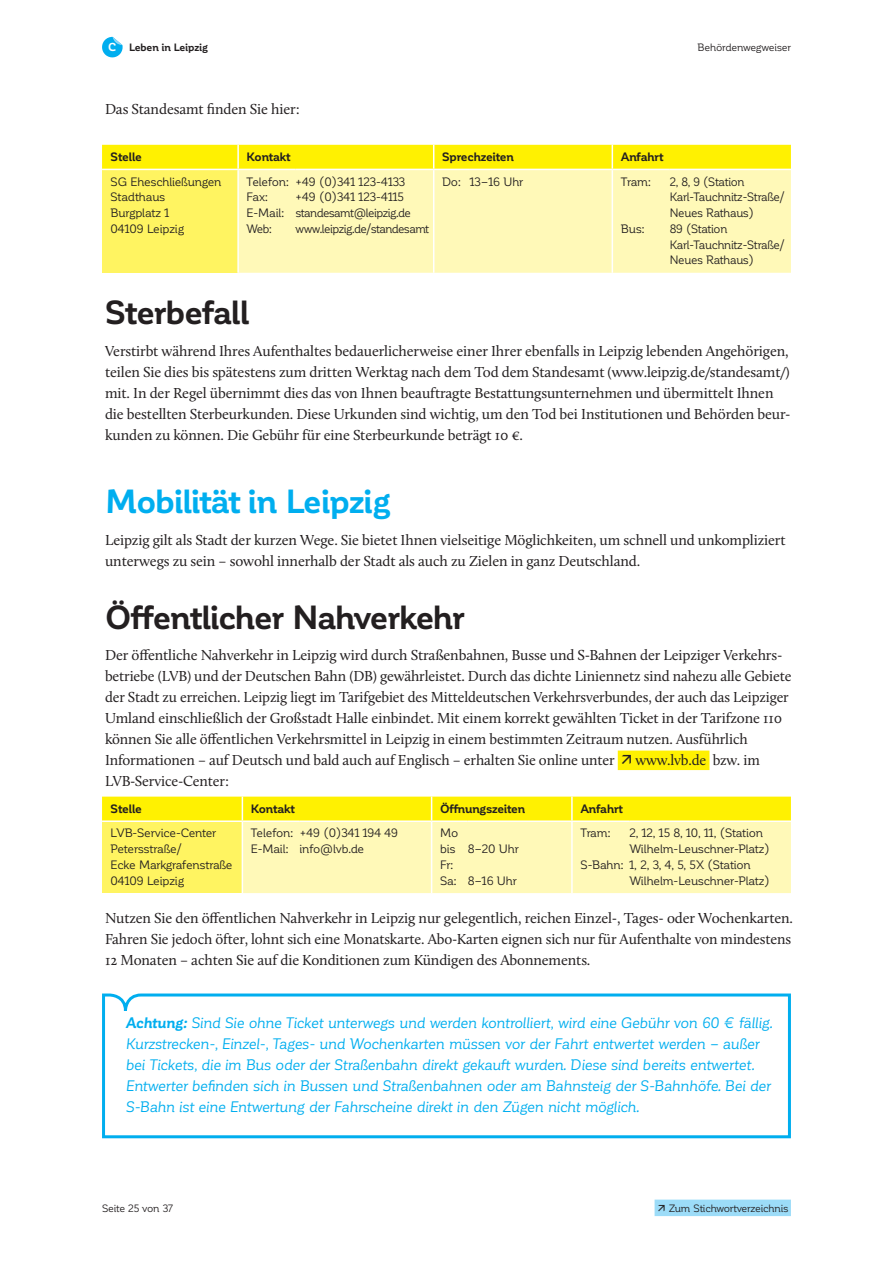
<style>
.page{position:relative;width:893px;height:1263px;background:#fff}
.page>*{position:absolute;margin:0;border:0;box-sizing:border-box;transform-origin:0 0}
.ULWC_Ü2_Behörde_22_2{font:700 33px "Corporative";letter-spacing:-.025em;color:#231f20}
.ULWC_Ü1_22_24_blau{font:700 33px "Corporative";letter-spacing:-.02em;color:#00aeef}
.ULWC_Text_10_14{font:15px/21px "Calluna";letter-spacing:-.01em;color:#231f20}
.ULWC_Achtungkasten{font:italic 15px/21px "Corporative";letter-spacing:-.015em;color:#00aeef}
.ULWC_Tabelle_8_10_5{font:12px/15.8px "Corporative";letter-spacing:-.02em;color:#231f20}
.ULWC_Tabelle_8_10_5-2{font:700 12px "Corporative";letter-spacing:-.015em;color:#231f20}
.ULWC_Tabelle_8_10_5-3{font:12px "Corporative";letter-spacing:-.05em;color:#231f20}
.ULWC_Tabelle_8_10_5-4{font:12px "Corporative";color:#231f20}
.t1{font:700 11.4px "Corporative";color:#fff}
.t2{font:10.5px "Corporative";letter-spacing:-.02em;color:#231f20}
.ULWC_Kolumnentitel_7{font:700 10.5px "Corporative";letter-spacing:-.01em;color:#231f20}
.s1{font-weight:700}
.s2{color:#9cdcf8}
</style>
<div class="page">
<svg style="left:102px;top:993px;width:689px;height:146px"></svg>
<div style="left:655px;top:1199px;width:136px;height:17px;background:#9cdcf8"></div>
<svg style="left:102px;top:37px;width:21px;height:21px"></svg>
<div style="left:618px;top:750px;width:91px;height:20px;background:#fff101"></div>
<svg style="left:102px;top:797px;width:689px;height:96px;background:#fff67d"></svg>
<hr style="left:571px;top:797px;width:2px;height:23px;background:#fff">
<hr style="left:102px;top:820px;width:140px;height:2px;background:#fff">
<hr style="left:242px;top:820px;width:58px;height:2px;background:#fff">
<hr style="left:242px;top:822px;width:1px;height:71px;background:#fff">
<hr style="left:300px;top:820px;width:132px;height:2px;background:#fff">
<hr style="left:432px;top:820px;width:36px;height:2px;background:#fff">
<hr style="left:431px;top:822px;width:1px;height:71px;background:#fff">
<hr style="left:468px;top:820px;width:104px;height:2px;background:#fff">
<hr style="left:572px;top:820px;width:57px;height:2px;background:#fff">
<hr style="left:571px;top:822px;width:2px;height:71px;background:#fff">
<hr style="left:629px;top:820px;width:162px;height:2px;background:#fff">
<div style="left:102px;top:169px;width:136px;height:104px;background:#fff461"></div>
<div style="left:239px;top:170px;width:552px;height:103px;background:#fff9b8"></div>
<div style="left:102px;top:145px;width:689px;height:24px;background:#fff101"></div>
<hr style="left:102px;top:169px;width:136px;height:1px;background:#fff">
<hr style="left:237px;top:170px;width:2px;height:103px;background:#fff">
<hr style="left:433px;top:170px;width:1px;height:103px;background:#fff">
<hr style="left:612px;top:170px;width:1px;height:103px;background:#fff">
<p class="t1" style="left:108px;top:41px;width:10px">C</p>
<p class="ULWC_Kolumnentitel_7" style="left:129px;top:42px;width:80px">Leben in Leipzig</p>
<p class="t2" style="left:698px;top:42px;width:95px">Behördenwegweiser</p>
<p class="ULWC_Text_10_14" style="left:105px;top:98px;width:196px">Das Standesamt finden Sie hier:</p>
<p class="ULWC_Tabelle_8_10_5-2" style="left:111px;top:150px;width:33px">Stelle</p>
<p class="ULWC_Tabelle_8_10_5-2" style="left:247px;top:150px;width:45px">Kontakt</p>
<p class="ULWC_Tabelle_8_10_5-2" style="left:442px;top:150px;width:73px">Sprechzeiten</p>
<p class="ULWC_Tabelle_8_10_5-2" style="left:621px;top:150px;width:44px">Anfahrt</p>
<p class="ULWC_Tabelle_8_10_5" style="left:111px;top:174px;width:112px">SG Eheschließungen</p>
<p class="ULWC_Tabelle_8_10_5" style="left:111px;top:189px;width:56px">Stadthaus</p>
<p class="ULWC_Tabelle_8_10_5" style="left:111px;top:205px;width:60px">Burgplatz 1</p>
<p class="ULWC_Tabelle_8_10_5" style="left:111px;top:221px;width:75px">04109 Leipzig</p>
<p class="ULWC_Tabelle_8_10_5" style="left:296px;top:174px;width:111px">+49 (0)341 123-4133</p>
<p class="ULWC_Tabelle_8_10_5" style="left:296px;top:189px;width:110px">+49 (0)341 123-4115</p>
<p class="ULWC_Tabelle_8_10_5-3" style="left:296px;top:206px;width:117px">standesamt@leipzig.de</p>
<p class="ULWC_Tabelle_8_10_5-3" style="left:296px;top:222px;width:135px">www.leipzig.de/standesamt</p>
<p class="ULWC_Tabelle_8_10_5" style="left:670px;top:174px;width:116px">2, 8, 9 (Station<br>Karl-Tauchnitz-Straße/<br>Neues Rathaus)</p>
<p class="ULWC_Tabelle_8_10_5" style="left:670px;top:221px;width:116px">89 (Station<br>Karl-Tauchnitz-Straße/<br>Neues Rathaus)</p>
<p class="ULWC_Tabelle_8_10_5" style="left:247px;top:174px;width:44px">Telefon:</p>
<p class="ULWC_Tabelle_8_10_5" style="left:247px;top:189px;width:23px">Fax:</p>
<p class="ULWC_Tabelle_8_10_5" style="left:247px;top:205px;width:39px">E-Mail:</p>
<p class="ULWC_Tabelle_8_10_5" style="left:247px;top:221px;width:27px">Web:</p>
<p class="ULWC_Tabelle_8_10_5" style="left:442px;top:174px;width:20px">Do:</p>
<p class="ULWC_Tabelle_8_10_5" style="left:470px;top:174px;width:55px">13–16 Uhr</p>
<p class="ULWC_Tabelle_8_10_5" style="left:621px;top:174px;width:32px">Tram:</p>
<p class="ULWC_Tabelle_8_10_5" style="left:621px;top:221px;width:25px">Bus:</p>
<p class="ULWC_Ü2_Behörde_22_2" style="left:105px;top:294px;width:146px">Sterbefall</p>
<p class="ULWC_Text_10_14" style="left:105px;top:340px;width:687px">Verstirbt während Ihres Aufenthaltes bedauerlicherweise einer Ihrer ebenfalls in Leipzig lebenden Angehörigen, teilen Sie dies bis spätestens zum dritten Werktag nach dem Tod dem Standesamt (www.leipzig.de/standesamt/) mit. In der Regel übernimmt dies das von Ihnen beauftragte Bestattungsunternehmen und übermittelt Ihnen die bestellten Sterbeurkunden. Diese Urkunden sind wichtig, um den Tod bei Institutionen und Behörden beur&shy;kunden zu können. Die Gebühr für eine Sterbeurkunde beträgt 10 €.</p>
<p class="ULWC_Ü1_22_24_blau" style="left:105px;top:483px;width:287px">Mobilität in Leipzig</p>
<p class="ULWC_Text_10_14" style="left:105px;top:529px;width:682px">Leipzig gilt als Stadt der kurzen Wege. Sie bietet Ihnen vielseitige Möglichkeiten, um schnell und unkompliziert unterwegs zu sein – sowohl innerhalb der Stadt als auch zu Zielen in ganz Deutschland.</p>
<p class="ULWC_Ü2_Behörde_22_2" style="left:105px;top:599px;width:361px">Öffentlicher Nahverkehr</p>
<p class="ULWC_Text_10_14" style="left:105px;top:644px;width:688px">Der öffentliche Nahverkehr in Leipzig wird durch Straßenbahnen, Busse und S-Bahnen der Leipziger Verkehrs&shy;betriebe (LVB) und der Deutschen Bahn (DB) gewährleistet. Durch das dichte Liniennetz sind nahezu alle Gebiete der Stadt zu erreichen. Leipzig liegt im Tarifgebiet des Mitteldeutschen Verkehrsverbundes, der auch das Leipziger Umland einschließlich der Großstadt Halle einbindet. Mit einem korrekt gewählten Ticket in der Tarifzone 110 können Sie alle öffentlichen Verkehrsmittel in Leipzig in einem bestimmten Zeitraum nutzen. Ausführlich Informationen – auf Deutsch und bald auch auf Englisch – erhalten Sie online unter</p>
<p class="ULWC_Text_10_14" style="left:635px;top:749px;width:126px">www.lvb.de bzw. im</p>
<p class="ULWC_Text_10_14" style="left:105px;top:770px;width:126px">LVB-Service-Center:</p>
<p class="ULWC_Tabelle_8_10_5-2" style="left:111px;top:802px;width:33px">Stelle</p>
<p class="ULWC_Tabelle_8_10_5-2" style="left:251px;top:802px;width:45px">Kontakt</p>
<p class="ULWC_Tabelle_8_10_5-2" style="left:440px;top:802px;width:87px">Öffnungszeiten</p>
<p class="ULWC_Tabelle_8_10_5-2" style="left:580px;top:802px;width:44px">Anfahrt</p>
<p class="ULWC_Tabelle_8_10_5" style="left:111px;top:825px;width:107px">LVB-Service-Center</p>
<p class="ULWC_Tabelle_8_10_5" style="left:111px;top:841px;width:123px">Petersstraße/<br>Ecke Markgrafenstraße</p>
<p class="ULWC_Tabelle_8_10_5" style="left:111px;top:873px;width:75px">04109 Leipzig</p>
<p class="ULWC_Tabelle_8_10_5-4" style="left:300px;top:827px;width:100px">+49 (0)341 194 49</p>
<p class="ULWC_Tabelle_8_10_5" style="left:300px;top:841px;width:66px">info@lvb.de</p>
<p class="ULWC_Tabelle_8_10_5" style="left:629px;top:825px;width:142px">2, 12, 15 8, 10, 11, (Station<br>Wilhelm-Leuschner-Platz)</p>
<p class="ULWC_Tabelle_8_10_5" style="left:629px;top:857px;width:142px">1, 2, 3, 4, 5, 5X (Station<br>Wilhelm-Leuschner-Platz)</p>
<p class="ULWC_Tabelle_8_10_5" style="left:251px;top:825px;width:44px">Telefon:</p>
<p class="ULWC_Tabelle_8_10_5" style="left:251px;top:841px;width:39px">E-Mail:</p>
<p class="ULWC_Tabelle_8_10_5" style="left:440px;top:825px;width:20px">Mo bis</p>
<p class="ULWC_Tabelle_8_10_5" style="left:440px;top:857px;width:15px">Fr:</p>
<p class="ULWC_Tabelle_8_10_5" style="left:440px;top:873px;width:18px">Sa:</p>
<p class="ULWC_Tabelle_8_10_5" style="left:580px;top:825px;width:32px">Tram:</p>
<p class="ULWC_Tabelle_8_10_5" style="left:580px;top:857px;width:45px">S-Bahn:</p>
<p class="ULWC_Tabelle_8_10_5" style="left:468px;top:841px;width:52px">8–20 Uhr</p>
<p class="ULWC_Tabelle_8_10_5" style="left:468px;top:873px;width:51px">8–16 Uhr</p>
<p class="ULWC_Text_10_14" style="left:105px;top:907px;width:690px">Nutzen Sie den öffentlichen Nahverkehr in Leipzig nur gelegentlich, reichen Einzel-, Tages- oder Wochenkarten.<br>Fahren Sie jedoch öfter, lohnt sich eine Monatskarte. Abo-Karten eignen sich nur für Aufenthalte von mindestens<br>12 Monaten – achten Sie auf die Konditionen zum Kündigen des Abonnements.</p>
<p class="ULWC_Achtungkasten" style="left:126px;top:1012px;width:648px"><span class="s1">Achtung:</span> Sind Sie ohne Ticket unterwegs und werden kontrolliert, wird eine Gebühr von 60 € fällig.<br>Kurzstrecken-, Einzel-, Tages- und Wochenkarten müssen vor der Fahrt entwertet werden – außer bei Tickets, die im Bus oder der Straßenbahn direkt gekauft wurden. Diese sind bereits entwertet.<br>Entwerter befinden sich in Bussen und Straßenbahnen oder am Bahnsteig der S-Bahnhöfe. Bei der S-Bahn ist eine Entwertung der Fahrscheine direkt in den Zügen nicht möglich.</p>
<p class="t2" style="left:102px;top:1202px;width:72px">Seite 25 von 37</p>
<p class="t2" style="left:669px;top:1202px;width:123px">Zum Stichwortverzeichnis<span class="s2">.</span></p>
</div>
